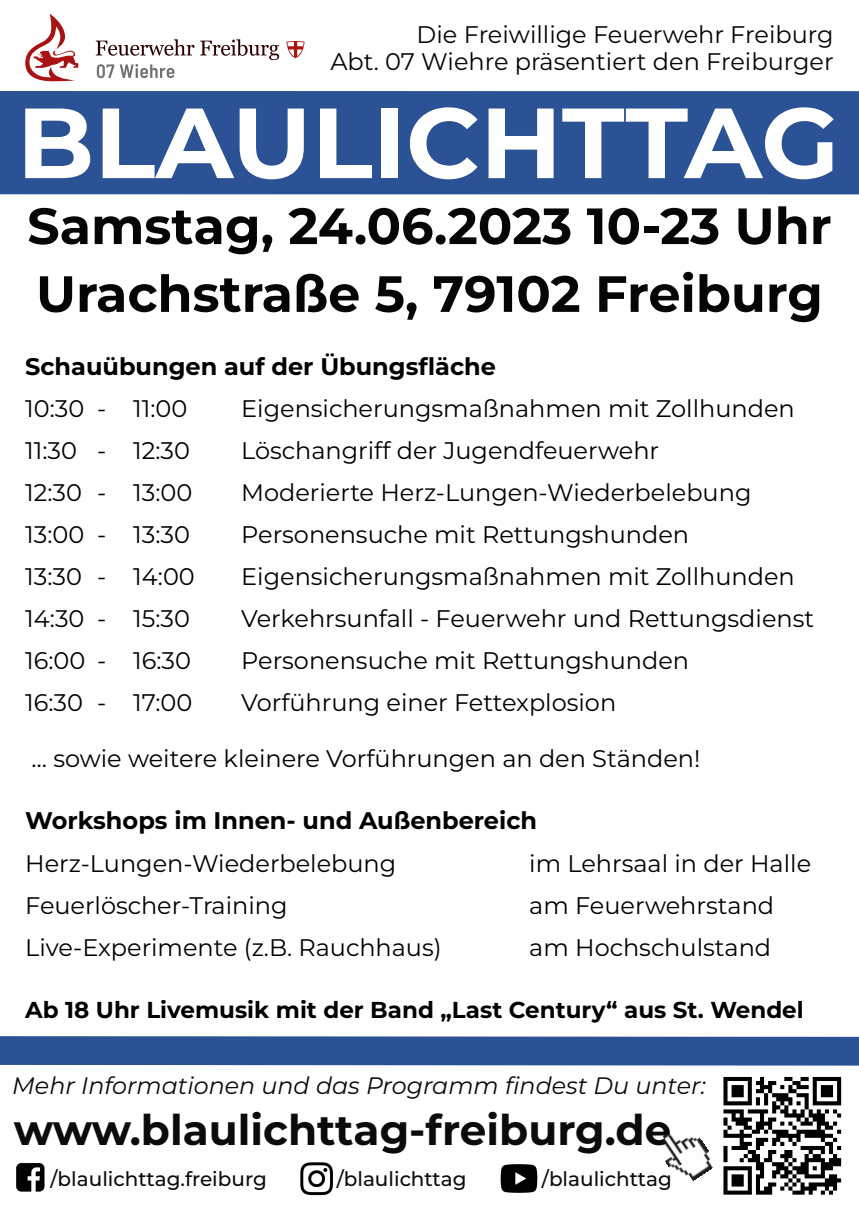
<style>
.page{position:relative;width:859px;height:1208px;background:#fff}
.page>*{position:absolute;margin:0;border:0;box-sizing:border-box;transform-origin:0 0}
.t1{font:700 99.4px "Montserrat";color:#fff}
.t2{font:700 50.8px/67.8px "Montserrat";color:#070504}
.t3{font:700 42.2px "Montserrat";color:#0d0b0a}
.t4{font:24px "Montserrat";color:#000}
.t5{font:24px/26.9px "Montserrat";color:#070504;text-align:right}
.t6{font:700 24px "Montserrat";color:#000}
.t7{font:italic 23.8px "Montserrat";color:#0d0b0a}
.t8{font:700 23px "Montserrat";color:#000}
.t9{font:500 20px "Montserrat";color:#0d0b0a}
</style>
<div class="page">
<div style="left:0;top:91px;width:859px;height:103px;background:#2a5294"></div>
<div style="left:0;top:1036px;width:859px;height:29px;background:#2a5294"></div>
<svg style="left:25px;top:14px;width:280px;height:68px"></svg>
<img style="left:16px;top:1163px;width:29px;height:29px">
<img style="left:300px;top:1162px;width:33px;height:34px">
<img style="left:500px;top:1164px;width:38px;height:29px">
<img style="left:662px;top:1134px;width:52px;height:48px">
<svg style="left:723px;top:1077px;width:118px;height:117px"></svg>
<p class="t5" style="left:330px;top:21px;width:505px">Die Freiwillige Feuerwehr Freiburg<br>Abt. 07 Wiehre präsentiert den Freiburger</p>
<h1 class="t1" style="left:17px;top:82px;width:824px">BLAULICHTTAG</h1>
<h2 class="t2" style="left:27px;top:192px;width:806px">Samstag, 24.06.2023 10-23 Uhr<br>Urachstraße 5, 79102 Freiburg</h2>
<p class="t6" style="left:25px;top:352px;width:472px">Schauübungen auf der Übungsfläche</p>
<p class="t4" style="left:25px;top:394px;width:164px">10:30 - 11:00</p>
<p class="t4" style="left:241px;top:394px;width:555px">Eigensicherungsmaßnahmen mit Zollhunden</p>
<p class="t4" style="left:25px;top:436px;width:166px">11:30 - 12:30</p>
<p class="t4" style="left:241px;top:436px;width:419px">Löschangriff der Jugendfeuerwehr</p>
<p class="t4" style="left:25px;top:478px;width:169px">12:30 - 13:00</p>
<p class="t4" style="left:241px;top:478px;width:512px">Moderierte Herz-Lungen-Wiederbelebung</p>
<p class="t4" style="left:25px;top:520px;width:166px">13:00 - 13:30</p>
<p class="t4" style="left:241px;top:520px;width:449px">Personensuche mit Rettungshunden</p>
<p class="t4" style="left:25px;top:562px;width:171px">13:30 - 14:00</p>
<p class="t4" style="left:241px;top:562px;width:555px">Eigensicherungsmaßnahmen mit Zollhunden</p>
<p class="t4" style="left:25px;top:604px;width:166px">14:30 - 15:30</p>
<p class="t4" style="left:241px;top:604px;width:574px">Verkehrsunfall - Feuerwehr und Rettungsdienst</p>
<p class="t4" style="left:25px;top:646px;width:167px">16:00 - 16:30</p>
<p class="t4" style="left:241px;top:646px;width:449px">Personensuche mit Rettungshunden</p>
<p class="t4" style="left:25px;top:688px;width:169px">16:30 - 17:00</p>
<p class="t4" style="left:241px;top:688px;width:376px">Vorführung einer Fettexplosion</p>
<p class="t4" style="left:32px;top:744px;width:670px">… sowie weitere kleinere Vorführungen an den Ständen!</p>
<p class="t6" style="left:25px;top:806px;width:513px">Workshops im Innen- und Außenbereich</p>
<p class="t4" style="left:25px;top:848px;width:372px">Herz-Lungen-Wiederbelebung</p>
<p class="t4" style="left:529px;top:848px;width:283px">im Lehrsaal in der Halle</p>
<p class="t4" style="left:25px;top:890px;width:264px">Feuerlöscher-Training</p>
<p class="t4" style="left:529px;top:890px;width:246px">am Feuerwehrstand</p>
<p class="t4" style="left:25px;top:932px;width:418px">Live-Experimente (z.B. Rauchhaus)</p>
<p class="t4" style="left:529px;top:932px;width:243px">am Hochschulstand</p>
<p class="t8" style="left:25px;top:995px;width:780px">Ab 18 Uhr Livemusik mit der Band „Last Century“ aus St. Wendel</p>
<p class="t7" style="left:12px;top:1071px;width:695px">Mehr Informationen und das Programm findest Du unter:</p>
<h3 class="t3" style="left:14px;top:1104px;width:659px">www.blaulichttag-freiburg.de</h3>
<p class="t9" style="left:51px;top:1167px;width:218px">/blaulichttag.freiburg</p>
<p class="t9" style="left:337px;top:1167px;width:131px">/blaulichttag</p>
<p class="t9" style="left:542px;top:1167px;width:131px">/blaulichttag</p>
</div>
